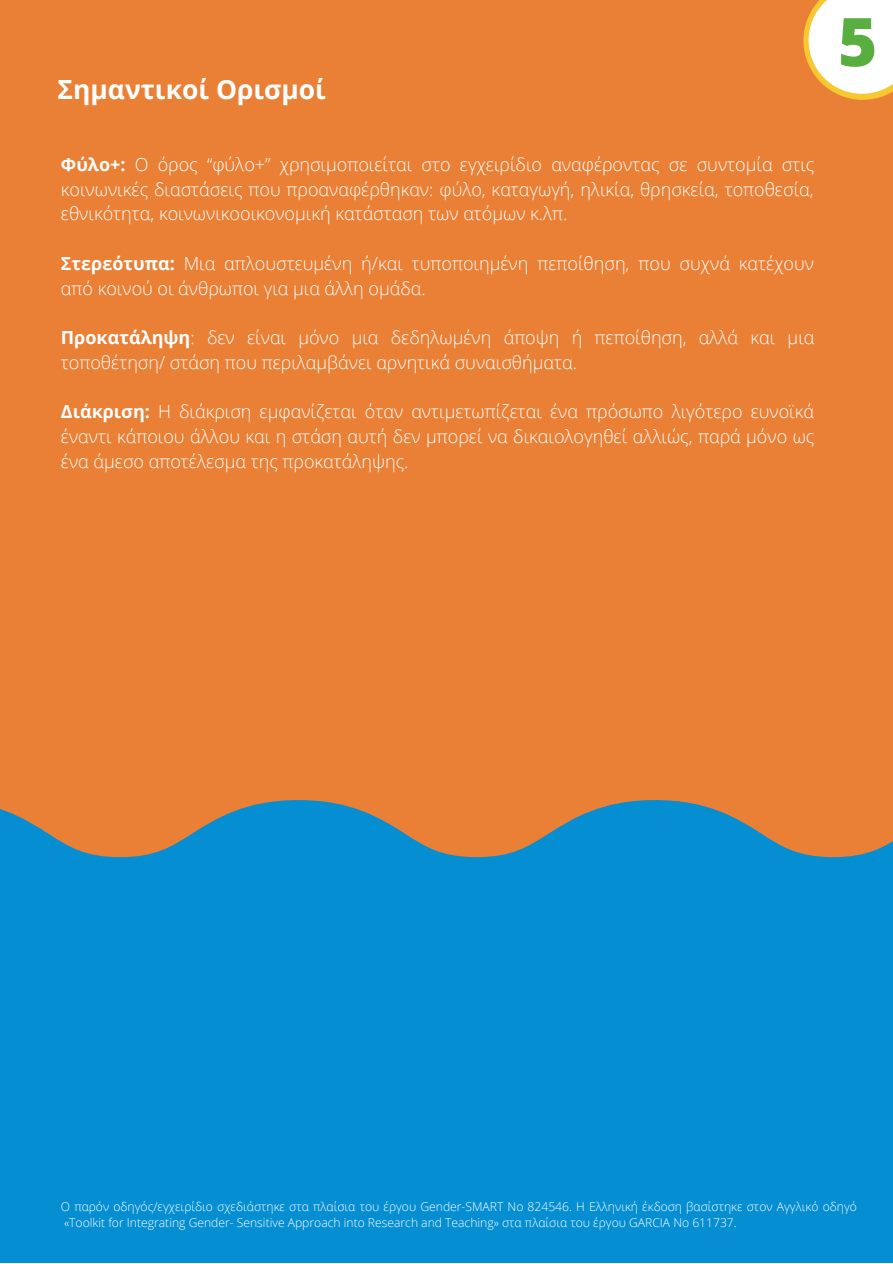
<style>
.page{position:relative;width:893px;height:1264px;background:#fff}
.page>*{position:absolute;margin:0;border:0;box-sizing:border-box;transform-origin:0 0}
.t1{font:800 67.2px "Open Sans";color:#58ae3e}
.t2{font:700 26.4px "Open Sans";color:#fff}
.t3{font:300 18px/24.8px "Open Sans";color:#fff;text-align:justify}
.t4{font:300 12.15px/16.2px "Open Sans";color:#fff}
.s1{font-weight:700}
</style>
<div class="page">
<div style="left:0;top:0;width:892px;height:1262px;background:#e98036"></div>
<div style="left:0;top:800px;width:892px;height:462px;background:#058ed1"></div>
<svg style="left:803px;top:0;width:89px;height:100px;background:#fbe9d1"></svg>
<h2 class="t2" style="left:57px;top:71px;width:270px">Σημαντικοί Ορισμοί</h2>
<p class="t3" style="left:61px;top:151px;width:755px"><span class="s1">Φύλο+:</span> Ο όρος “φύλο+” χρησιμοποιείται στο εγχειρίδιο αναφέροντας σε συντομία στις κοινωνικές διαστάσεις που προαναφέρθηκαν: φύλο, καταγωγή, ηλικία, θρησκεία, τοποθεσία, εθνικότητα, κοινωνικοοικονομική κατάσταση των ατόμων κ.λπ.</p>
<p class="t3" style="left:61px;top:250px;width:754px"><span class="s1">Στερεότυπα:</span> Μια απλουστευμένη ή/και τυποποιημένη πεποίθηση, που συχνά κατέχουν από κοινού οι άνθρωποι για μια άλλη ομάδα.</p>
<p class="t3" style="left:61px;top:324px;width:755px"><span class="s1">Προκατάληψη</span>: δεν είναι μόνο μια δεδηλωμένη άποψη ή πεποίθηση, αλλά και μια τοποθέτηση/ στάση που περιλαμβάνει αρνητικά συναισθήματα.</p>
<p class="t3" style="left:61px;top:399px;width:755px"><span class="s1">Διάκριση:</span> Η διάκριση εμφανίζεται όταν αντιμετωπίζεται ένα πρόσωπο λιγότερο ευνοϊκά έναντι κάποιου άλλου και η στάση αυτή δεν μπορεί να δικαιολογηθεί αλλιώς, παρά μόνο ως ένα άμεσο αποτέλεσμα της προκατάληψης.</p>
<h1 class="t1" style="left:838px;top:-6px;width:41px">5</h1>
<p class="t4" style="left:61px;top:1197px;width:797px">Ο παρόν οδηγός/εγχειρίδιο σχεδιάστηκε στα πλαίσια του έργου Gender-SMART No 824546. Η Ελληνική έκδοση βασίστηκε στον Αγγλικό οδηγό «Toolkit for Integrating Gender- Sensitive Approach into Research and Teaching» στα πλαίσια του έργου GARCIA Νο 611737.</p>
</div>
